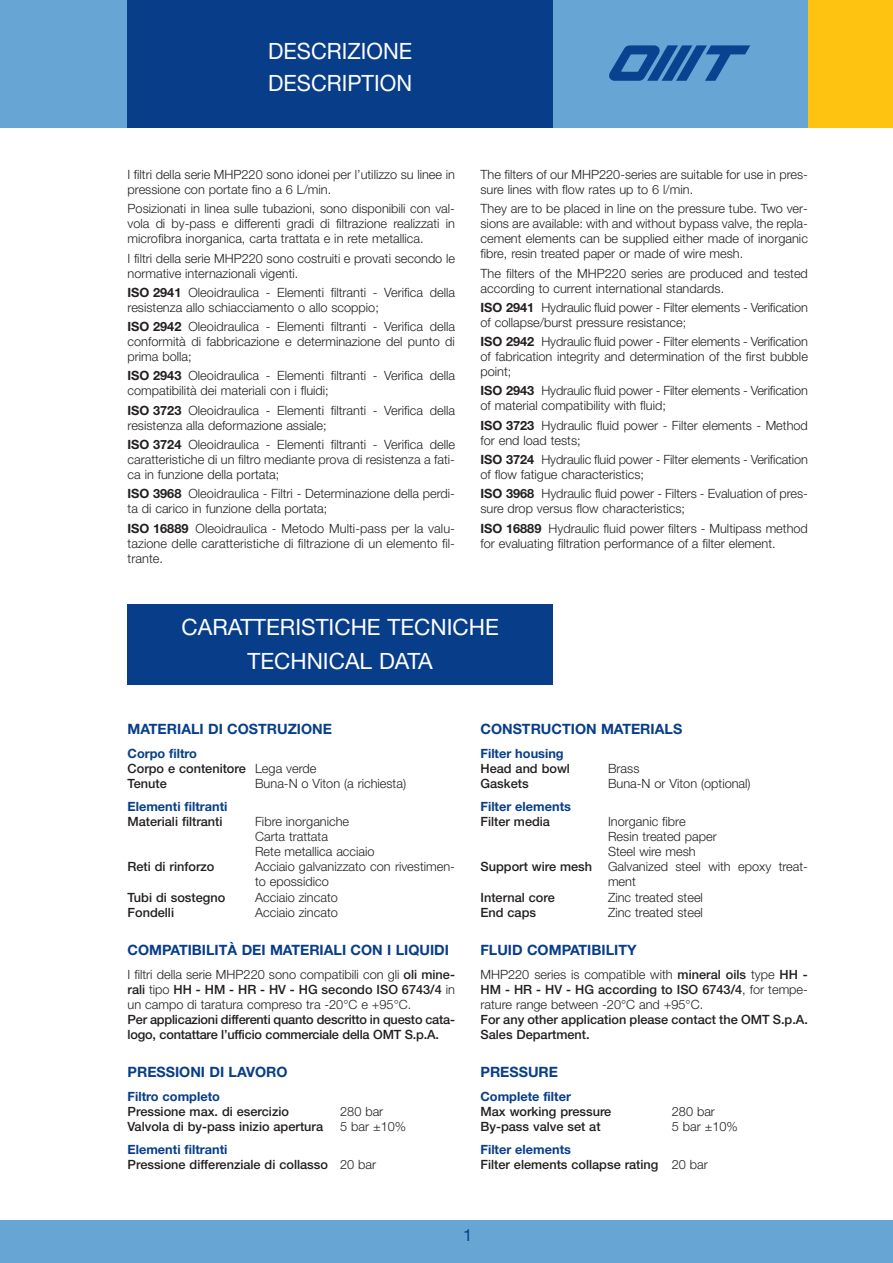
<style>
.page{position:relative;width:893px;height:1263px;background:#fff}
.page>*{position:absolute;margin:0;border:0;box-sizing:border-box;transform-origin:0 0}
.t1{font:22.5px/32.7px "Helvetica Neue";color:#fff}
.t2{font:16.5px "Helvetica Neue";color:#083e89}
.t3{font:700 14.25px "Helvetica Neue";color:#083e89}
.t4{font:300 12.75px/15px "Helvetica Neue";color:#231f20}
.t5{font:500 12.75px/15px "Helvetica Neue";color:#231f20}
.t6{font:700 12.75px "Helvetica Neue";color:#083e89}
.s1{font-weight:700}
.s2{font-weight:700;color:#083e89}
.s3{font-weight:300}
.s4{font-weight:500}
</style>
<div class="page">
<div style="left:0;top:0;width:893px;height:128px;background:#67a5d4"></div>
<svg style="left:609px;top:45px;width:141px;height:36px"></svg>
<div style="left:128px;top:0;width:425px;height:128px;background:#083e89"></div>
<div style="left:808px;top:0;width:85px;height:128px;background:#fec210"></div>
<div style="left:0;top:1220px;width:893px;height:43px;background:#67a5d4"></div>
<div style="left:128px;top:604px;width:425px;height:81px;background:#083e89"></div>
<h1 class="t1" style="left:268px;top:36px;width:145px">DESCRIZIONE<br>DESCRIPTION</h1>
<p class="t4" style="left:128px;top:168px;width:329px">I filtri della serie MHP220 sono idonei per l’utilizzo su linee in pressione con portate fino a 6 L/min.</p>
<p class="t4" style="left:128px;top:203px;width:329px;text-align:justify">Posizionati in linea sulle tubazioni, sono disponibili con val&shy;vola di by-pass e differenti gradi di filtrazione realizzati in microfibra inorganica, carta trattata e in rete metallica.</p>
<p class="t4" style="left:128px;top:252px;width:329px">I filtri della serie MHP220 sono costruiti e provati secondo le normative internazionali vigenti.</p>
<p class="t4" style="left:128px;top:286px;width:329px"><span class="s1">ISO 2941</span> Oleoidraulica - Elementi filtranti - Verifica della resistenza allo schiacciamento o allo scoppio;</p>
<p class="t4" style="left:128px;top:320px;width:329px;text-align:justify"><span class="s1">ISO 2942</span> Oleoidraulica - Elementi filtranti - Verifica della conformità di fabbricazione e determinazione del punto di prima bolla;</p>
<p class="t4" style="left:128px;top:370px;width:329px"><span class="s1">ISO 2943</span> Oleoidraulica - Elementi filtranti - Verifica della compatibilità dei materiali con i fluidi;</p>
<p class="t4" style="left:128px;top:404px;width:329px"><span class="s1">ISO 3723</span> Oleoidraulica - Elementi filtranti - Verifica della resistenza alla deformazione assiale;</p>
<p class="t4" style="left:128px;top:438px;width:329px;text-align:justify"><span class="s1">ISO 3724</span> Oleoidraulica - Elementi filtranti - Verifica delle caratteristiche di un filtro mediante prova di resistenza a fati&shy;ca in funzione della portata;</p>
<p class="t4" style="left:128px;top:487px;width:329px"><span class="s1">ISO 3968</span> Oleoidraulica - Filtri - Determinazione della perdi&shy;ta di carico in funzione della portata;</p>
<p class="t4" style="left:128px;top:522px;width:329px;text-align:justify"><span class="s1">ISO 16889</span> Oleoidraulica - Metodo Multi-pass per la valu&shy;tazione delle caratteristiche di filtrazione di un elemento fil&shy;trante.</p>
<p class="t4" style="left:480px;top:168px;width:329px">The filters of our MHP220-series are suitable for use in pres&shy;sure lines with flow rates up to 6 l/min.</p>
<p class="t4" style="left:480px;top:203px;width:329px;text-align:justify">They are to be placed in line on the pressure tube. Two ver&shy;sions are available: with and without bypass valve, the repla&shy;cement elements can be supplied either made of inorganic fibre, resin treated paper or made of wire mesh.</p>
<p class="t4" style="left:480px;top:267px;width:329px">The filters of the MHP220 series are produced and tested according to current international standards.</p>
<p class="t4" style="left:480px;top:301px;width:329px"><span class="s1">ISO 2941</span> Hydraulic fluid power - Filter elements - Verification of collapse/burst pressure resistance;</p>
<p class="t4" style="left:480px;top:335px;width:329px;text-align:justify"><span class="s1">ISO 2942</span> Hydraulic fluid power - Filter elements - Verification of fabrication integrity and determination of the first bubble point;</p>
<p class="t4" style="left:480px;top:385px;width:329px"><span class="s1">ISO 2943</span> Hydraulic fluid power - Filter elements - Verification of material compatibility with fluid;</p>
<p class="t4" style="left:480px;top:419px;width:329px"><span class="s1">ISO 3723</span> Hydraulic fluid power - Filter elements - Method for end load tests;</p>
<p class="t4" style="left:480px;top:453px;width:329px"><span class="s1">ISO 3724</span> Hydraulic fluid power - Filter elements - Verification of flow fatigue characteristics;</p>
<p class="t4" style="left:480px;top:487px;width:329px"><span class="s1">ISO 3968</span> Hydraulic fluid power - Filters - Evaluation of pres&shy;sure drop versus flow characteristics;</p>
<p class="t4" style="left:480px;top:522px;width:329px"><span class="s1">ISO 16889</span> Hydraulic fluid power filters - Multipass method for evaluating filtration performance of a filter element.</p>
<h1 class="t1" style="left:182px;top:612px;width:319px;line-height:34px;text-align:center">CARATTERISTICHE TECNICHE<br>TECHNICAL DATA</h1>
<p class="t3" style="left:128px;top:720px;width:206px">MATERIALI DI COSTRUZIONE</p>
<p class="t5" style="left:128px;top:747px;width:190px"><span class="s2">Corpo filtro<br></span>Corpo e contenitore <span class="s3">Lega verde<br></span>Tenute</p>
<p class="t4" style="left:255px;top:777px;width:152px">Buna-N o Viton (a richiesta)</p>
<p class="t6" style="left:128px;top:799px;width:101px">Elementi filtranti</p>
<p class="t5" style="left:128px;top:816px;width:97px">Materiali filtranti</p>
<p class="t4" style="left:255px;top:816px;width:121px">Fibre inorganiche<br>Carta trattata<br>Rete metallica acciaio</p>
<p class="t5" style="left:128px;top:861px;width:88px">Reti di rinforzo</p>
<p class="t4" style="left:255px;top:861px;width:201px">Acciaio galvanizzato con rivestimen&shy;to epossidico</p>
<p class="t5" style="left:128px;top:891px;width:99px">Tubi di sostegno</p>
<p class="t4" style="left:255px;top:891px;width:84px">Acciaio zincato</p>
<p class="t5" style="left:128px;top:906px;width:48px">Fondelli</p>
<p class="t4" style="left:255px;top:906px;width:84px">Acciaio zincato</p>
<p class="t3" style="left:128px;top:941px;width:323px">COMPATIBILITÀ DEI MATERIALI CON I LIQUIDI</p>
<p class="t4" style="left:128px;top:968px;width:329px;text-align:justify">I filtri della serie MHP220 sono compatibili con gli <span class="s4">oli mine&shy;rali</span> tipo <span class="s4">HH - HM - HR - HV - HG secondo ISO 6743/4</span> in un campo di taratura compreso tra -20°C e +95°C.</p>
<p class="t5" style="left:128px;top:1013px;width:329px">Per applicazioni differenti quanto descritto in questo cata&shy;logo, contattare l’ufficio commerciale della OMT S.p.A.</p>
<p class="t3" style="left:128px;top:1063px;width:162px">PRESSIONI DI LAVORO</p>
<p class="t6" style="left:128px;top:1088px;width:94px">Filtro completo</p>
<p class="t5" style="left:128px;top:1105px;width:163px">Pressione max. di esercizio</p>
<p class="t4" style="left:340px;top:1105px;width:45px">280 bar</p>
<p class="t5" style="left:128px;top:1120px;width:197px">Valvola di by-pass inizio apertura</p>
<p class="t4" style="left:340px;top:1120px;width:67px">5 bar ±10%</p>
<p class="t5" style="left:128px;top:1143px;width:250px"><span class="s2">Elementi filtranti<br></span>Pressione differenziale di collasso <span class="s3">20 bar</span></p>
<p class="t3" style="left:480px;top:720px;width:203px">CONSTRUCTION MATERIALS</p>
<p class="t6" style="left:480px;top:745px;width:85px">Filter housing</p>
<p class="t5" style="left:480px;top:762px;width:91px">Head and bowl</p>
<p class="t4" style="left:608px;top:762px;width:33px">Brass</p>
<p class="t5" style="left:480px;top:777px;width:50px">Gaskets</p>
<p class="t4" style="left:608px;top:777px;width:144px">Buna-N or Viton (optional)</p>
<p class="t6" style="left:480px;top:799px;width:92px">Filter elements</p>
<p class="t5" style="left:480px;top:816px;width:71px">Filter media</p>
<p class="t4" style="left:608px;top:816px;width:79px">Inorganic fibre</p>
<p class="t4" style="left:608px;top:831px;width:110px">Resin treated paper</p>
<p class="t4" style="left:608px;top:846px;width:89px">Steel wire mesh</p>
<p class="t4" style="left:480px;top:861px;width:329px"><span class="s4">Support wire mesh</span> Galvanized steel with epoxy treat-</p>
<p class="t4" style="left:608px;top:876px;width:29px">ment</p>
<p class="t5" style="left:480px;top:891px;width:76px">Internal core</p>
<p class="t4" style="left:608px;top:891px;width:96px">Zinc treated steel</p>
<p class="t5" style="left:480px;top:906px;width:57px">End caps</p>
<p class="t4" style="left:608px;top:906px;width:96px">Zinc treated steel</p>
<p class="t3" style="left:480px;top:941px;width:158px">FLUID COMPATIBILITY</p>
<p class="t4" style="left:480px;top:968px;width:329px;text-align:justify">MHP220 series is compatible with <span class="s4">mineral oils</span> type <span class="s4">HH - HM - HR - HV - HG according to ISO 6743/4</span>, for tempe&shy;rature range between -20°C and +95°C.</p>
<p class="t5" style="left:480px;top:1013px;width:329px">For any other application please contact the OMT S.p.A.<br>Sales Department.</p>
<p class="t3" style="left:480px;top:1063px;width:79px">PRESSURE</p>
<p class="t6" style="left:480px;top:1088px;width:92px">Complete filter</p>
<p class="t5" style="left:480px;top:1105px;width:132px">Max working pressure</p>
<p class="t4" style="left:672px;top:1105px;width:45px">280 bar</p>
<p class="t5" style="left:480px;top:1120px;width:122px">By-pass valve set at</p>
<p class="t4" style="left:672px;top:1120px;width:67px">5 bar ±10%</p>
<p class="t5" style="left:480px;top:1143px;width:229px"><span class="s2">Filter elements<br></span>Filter elements collapse rating <span class="s3">20 bar</span></p>
<p class="t2" style="left:463px;top:1229px;width:11px">1</p>
</div>
